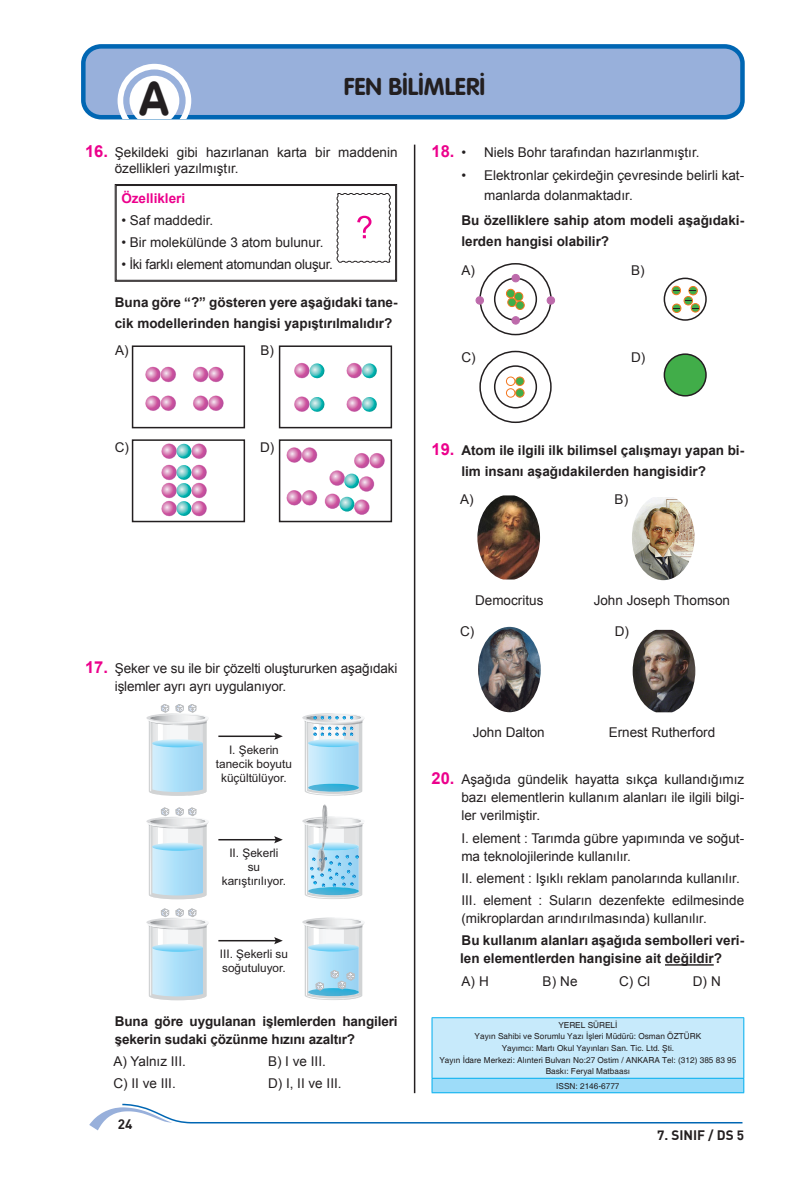
<style>
.page{position:relative;width:808px;height:1191px;background:#fff}
.page>*{position:absolute;margin:0;border:0;box-sizing:border-box;transform-origin:0 0}
.t1{font:700 48px "Vag";color:#231f20}
.t2{font:700 24px "VAG Rounded OTF";color:#231f20}
.t3{font:700 16.5px "Arial";color:#ec008c}
.t4{font:13.5px/18px "Arial";color:#231f20}
.t5{font:700 13.5px/21px "Arial";color:#231f20}
.t6{font:13.5px "Arial";letter-spacing:-.02em;color:#231f20}
.t7{font:700 13.5px "Dinbek";color:#231f20}
.t8{font:700 13.5px "Arial";color:#ec008c}
.t9{font:11.85px/14.1px "Arial";color:#231f20;text-align:center}
.t10{font:8.25px/11.6px "Helvetica";color:#231f20;text-align:center}
.s1{font-weight:700;font-size:16.5px;color:#ec008c}
.s2{font-weight:400;font-size:13.5px;color:#231f20}
.s3{font-size:16.5px;color:#ec008c}
</style>
<div class="page">
<svg style="left:89px;top:1103px;width:653px;height:27px"></svg>
<div style="left:83px;top:46px;width:659px;height:71px;background:#98b0db;border-radius:17px"></div>
<div style="left:81px;top:44px;width:664px;height:75px;border:4px solid #0066b3;border-radius:17px"></div>
<hr style="left:414px;top:145px;width:1px;height:948px;background:#231f20">
<svg style="left:118px;top:64px;width:73px;height:55px"></svg>
<svg style="left:114px;top:184px;width:283px;height:98px"></svg>
<svg style="left:131px;top:345px;width:261px;height:177px"></svg>
<svg style="left:146px;top:704px;width:63px;height:92px"></svg>
<hr style="left:218px;top:735px;width:59px;height:2px;background:#231f20">
<svg style="left:274px;top:732px;width:9px;height:8px"></svg>
<svg style="left:146px;top:908px;width:63px;height:92px"></svg>
<svg style="left:302px;top:917px;width:63px;height:83px"></svg>
<hr style="left:218px;top:940px;width:59px;height:1px;background:#231f20">
<svg style="left:274px;top:937px;width:9px;height:7px"></svg>
<svg style="left:146px;top:807px;width:63px;height:92px"></svg>
<hr style="left:218px;top:839px;width:59px;height:1px;background:#231f20">
<svg style="left:274px;top:836px;width:9px;height:7px"></svg>
<svg style="left:302px;top:713px;width:63px;height:186px"></svg>
<hr style="left:665px;top:964px;width:49px;height:1px;background:#231f20">
<div style="left:479px;top:263px;width:73px;height:72px;border:2px solid #231f20;border-radius:50%"></div>
<div style="left:479px;top:351px;width:73px;height:72px;border:2px solid #231f20;border-radius:50%"></div>
<div style="left:494px;top:278px;width:43px;height:43px;border:2px solid #231f20;border-radius:50%"></div>
<div style="left:494px;top:365px;width:43px;height:43px;border:2px solid #231f20;border-radius:50%"></div>
<div style="left:664px;top:278px;width:43px;height:43px;border:2px solid #231f20;border-radius:50%"></div>
<div style="left:664px;top:354px;width:42px;height:42px;background:#41ad49;border-radius:50%"></div>
<div style="left:664px;top:353px;width:43px;height:43px;border:2px solid #231f20;border-radius:50%"></div>
<div style="left:506px;top:289px;width:9px;height:9px;background:#41ad49;border-radius:50%"></div>
<div style="left:506px;top:289px;width:9px;height:9px;border:1px solid #f47720;border-radius:50%"></div>
<div style="left:506px;top:377px;width:9px;height:9px;border:1px solid #f47720;border-radius:50%"></div>
<svg style="left:672px;top:286px;width:8px;height:9px"></svg>
<div style="left:672px;top:286px;width:9px;height:9px;border:1px solid #f47720;border-radius:50%"></div>
<div style="left:514px;top:292px;width:9px;height:9px;background:#41ad49;border-radius:50%"></div>
<div style="left:514px;top:292px;width:9px;height:9px;border:1px solid #f47720;border-radius:50%"></div>
<div style="left:516px;top:377px;width:8px;height:8px;background:#41ad49;border-radius:50%"></div>
<div style="left:515px;top:377px;width:9px;height:9px;border:1px solid #f47720;border-radius:50%"></div>
<svg style="left:689px;top:286px;width:8px;height:9px"></svg>
<div style="left:688px;top:286px;width:10px;height:9px;border:1px solid #f47720;border-radius:50%"></div>
<div style="left:516px;top:301px;width:8px;height:8px;background:#41ad49;border-radius:50%"></div>
<div style="left:515px;top:301px;width:10px;height:9px;border:1px solid #f47720;border-radius:50%"></div>
<div style="left:516px;top:389px;width:8px;height:8px;background:#41ad49;border-radius:50%"></div>
<div style="left:515px;top:388px;width:9px;height:9px;border:1px solid #f47720;border-radius:50%"></div>
<svg style="left:691px;top:304px;width:9px;height:8px"></svg>
<div style="left:691px;top:303px;width:9px;height:9px;border:1px solid #f47720;border-radius:50%"></div>
<svg style="left:684px;top:296px;width:8px;height:9px"></svg>
<div style="left:684px;top:296px;width:9px;height:9px;border:1px solid #f47720;border-radius:50%"></div>
<div style="left:512px;top:274px;width:7px;height:8px;background:#bd6aab;border-radius:50%"></div>
<div style="left:512px;top:274px;width:8px;height:8px;border:1px solid #bd6aab;border-radius:50%"></div>
<div style="left:512px;top:317px;width:7px;height:7px;background:#bd6aab;border-radius:50%"></div>
<div style="left:512px;top:316px;width:8px;height:8px;border:1px solid #bd6aab;border-radius:50%"></div>
<div style="left:476px;top:297px;width:7px;height:7px;background:#bd6aab;border-radius:50%"></div>
<div style="left:476px;top:296px;width:8px;height:8px;border:1px solid #bd6aab;border-radius:50%"></div>
<div style="left:547px;top:297px;width:8px;height:7px;background:#bd6aab;border-radius:50%"></div>
<div style="left:547px;top:296px;width:8px;height:8px;border:1px solid #bd6aab;border-radius:50%"></div>
<div style="left:508px;top:298px;width:8px;height:8px;background:#41ad49;border-radius:50%"></div>
<div style="left:507px;top:298px;width:10px;height:9px;border:1px solid #f47720;border-radius:50%"></div>
<div style="left:506px;top:388px;width:9px;height:9px;border:1px solid #f47720;border-radius:50%"></div>
<svg style="left:672px;top:304px;width:9px;height:8px"></svg>
<div style="left:672px;top:304px;width:9px;height:9px;border:1px solid #f47720;border-radius:50%"></div>
<img style="left:477px;top:495px;width:63px;height:84px">
<img style="left:632px;top:497px;width:62px;height:83px">
<img style="left:478px;top:627px;width:63px;height:85px">
<img style="left:633px;top:630px;width:62px;height:82px">
<div style="left:432px;top:1017px;width:312px;height:61px;background:#c7eafb"></div>
<div style="left:432px;top:1078px;width:312px;height:14px;background:#9ddcf9"></div>
<hr style="left:432px;top:1017px;width:312px;height:1px;background:#00aeef">
<hr style="left:432px;top:1018px;width:1px;height:59px;background:#00aeef">
<hr style="left:743px;top:1018px;width:1px;height:59px;background:#00aeef">
<hr style="left:432px;top:1077px;width:312px;height:1px;background:#00aeef">
<svg style="left:432px;top:1078px;width:1px;height:14px"></svg>
<svg style="left:743px;top:1078px;width:1px;height:14px"></svg>
<hr style="left:432px;top:1092px;width:312px;height:1px;background:#00aeef">
<h1 class="t1" style="left:140px;top:72px;width:31px">A</h1>
<h2 class="t2" style="left:344px;top:72px;width:143px">FEN BİLİMLERİ</h2>
<p class="t4" style="left:115px;top:144px;width:284px;line-height:16.5px;text-indent:-30px"><span class="s1">16.</span> Şekildeki gibi hazırlanan karta bir maddenin özellikleri yazılmıştır.</p>
<p class="t8" style="left:121px;top:189px;width:65px">Özellikleri</p>
<p class="t4" style="left:121px;top:211px;width:93px">• Saf maddedir.</p>
<p class="t4" style="left:121px;top:233px;width:204px">• Bir molekülünde 3 atom bulunur.</p>
<p class="t6" style="left:121px;top:255px;width:213px">• İki farklı element atomundan oluşur.</p>
<p class="t5" style="left:115px;top:292px;width:284px">Buna göre “?” gösteren yere aşağıdaki tane&shy;cik modellerinden hangisi yapıştırılmalıdır?</p>
<p class="t4" style="left:115px;top:341px;width:15px">A)</p>
<p class="t4" style="left:260px;top:341px;width:15px">B)</p>
<p class="t4" style="left:115px;top:438px;width:16px">C)</p>
<p class="t4" style="left:260px;top:438px;width:16px">D)</p>
<p class="t3" style="left:432px;top:140px;width:36px">18. <span class="s2">•</span></p>
<p class="t4" style="left:484px;top:143px;width:217px">Niels Bohr tarafından hazırlanmıştır.</p>
<p class="t4" style="left:484px;top:166px;width:262px;line-height:19.5px;text-indent:-23px">• Elektronlar çekirdeğin çevresinde belirli kat&shy;manlarda dolanmaktadır.</p>
<p class="t5" style="left:461px;top:210px;width:284px">Bu özelliklere sahip atom modeli aşağıdaki&shy;lerden hangisi olabilir?</p>
<p class="t4" style="left:461px;top:261px;width:15px">A)</p>
<p class="t4" style="left:631px;top:261px;width:15px">B)</p>
<p class="t4" style="left:461px;top:349px;width:16px">C)</p>
<p class="t4" style="left:631px;top:349px;width:16px">D)</p>
<p class="t5" style="left:461px;top:440px;width:284px;text-indent:-30px"><span class="s3">19.</span> Atom ile ilgili ilk bilimsel çalışmayı yapan bi&shy;lim insanı aşağıdakilerden hangisidir?</p>
<p class="t4" style="left:460px;top:490px;width:15px">A)</p>
<p class="t4" style="left:615px;top:490px;width:15px">B)</p>
<p class="t4" style="left:115px;top:659px;width:284px;text-indent:-30px"><span class="s1">17.</span> Şeker ve su ile bir çözelti oluştururken aşağıdaki işlemler ayrı ayrı uygulanıyor.</p>
<p class="t9" style="left:216px;top:742px;width:78px">I. Şekerin tanecik boyutu küçültülüyor.</p>
<p class="t9" style="left:222px;top:846px;width:66px">II. Şekerli su karıştırılıyor.</p>
<p class="t9" style="left:220px;top:946px;width:70px;text-align:left">III. Şekerli su soğutuluyor.</p>
<p class="t5" style="left:115px;top:1012px;width:284px;line-height:18px">Buna göre uygulanan işlemlerden hangileri şekerin sudaki çözünme hızını azaltır?</p>
<p class="t4" style="left:114px;top:1052px;width:74px">A) Yalnız III.</p>
<p class="t4" style="left:268px;top:1052px;width:59px">B) I ve III.</p>
<p class="t4" style="left:114px;top:1074px;width:64px">C) II ve III.</p>
<p class="t4" style="left:268px;top:1074px;width:75px">D) I, II ve III.</p>
<p class="t7" style="left:118px;top:1115px;width:16px">24</p>
<p class="t4" style="left:475px;top:592px;width:70px">Democritus</p>
<p class="t4" style="left:594px;top:592px;width:138px">John Joseph Thomson</p>
<p class="t4" style="left:460px;top:622px;width:16px">C)</p>
<p class="t4" style="left:615px;top:622px;width:16px">D)</p>
<p class="t4" style="left:473px;top:723px;width:74px">John Dalton</p>
<p class="t4" style="left:609px;top:723px;width:108px">Ernest Rutherford</p>
<p class="t4" style="left:461px;top:771px;width:284px;text-align:justify;text-indent:-30px"><span class="s1">20.</span> Aşağıda gündelik hayatta sıkça kullandığımız bazı elementlerin kullanım alanları ile ilgili bilgi&shy;ler verilmiştir.</p>
<p class="t4" style="left:461px;top:829px;width:284px">I. element : Tarımda gübre yapımında ve soğut&shy;ma teknolojilerinde kullanılır.</p>
<p class="t4" style="left:461px;top:867px;width:284px;line-height:22.2px">II. element : Işıklı reklam panolarında kullanılır.<br>III. element : Suların dezenfekte edilmesinde</p>
<p class="t4" style="left:461px;top:909px;width:247px">(mikroplardan arındırılmasında) kullanılır.</p>
<p class="t5" style="left:460px;top:932px;width:286px;line-height:18px">Bu kullanım alanları aşağıda sembolleri veri&shy;len elementlerden hangisine ait değildir?</p>
<p class="t4" style="left:462px;top:972px;width:29px">A) H</p>
<p class="t4" style="left:543px;top:972px;width:36px">B) Ne</p>
<p class="t4" style="left:619px;top:972px;width:33px">C) Cl</p>
<p class="t4" style="left:693px;top:972px;width:30px">D) N</p>
<p class="t10" style="left:439px;top:1019px;width:299px">YEREL SÜRELİ<br>Yayın Sahibi ve Sorumlu Yazı İşleri Müdürü: Osman ÖZTÜRK<br>Yayımcı: Martı Okul Yayınları San. Tic. Ltd. Şti.<br>Yayın İdare Merkezi: Alınteri Bulvarı No:27 Ostim / ANKARA Tel: (312) 385 83 95<br>Baskı: Feryal Matbaası</p>
<p class="t10" style="left:556px;top:1080px;width:65px">ISSN: 2146-6777</p>
<p class="t7" style="left:657px;top:1126px;width:89px">7. SINIF / DS 5</p>
</div>
